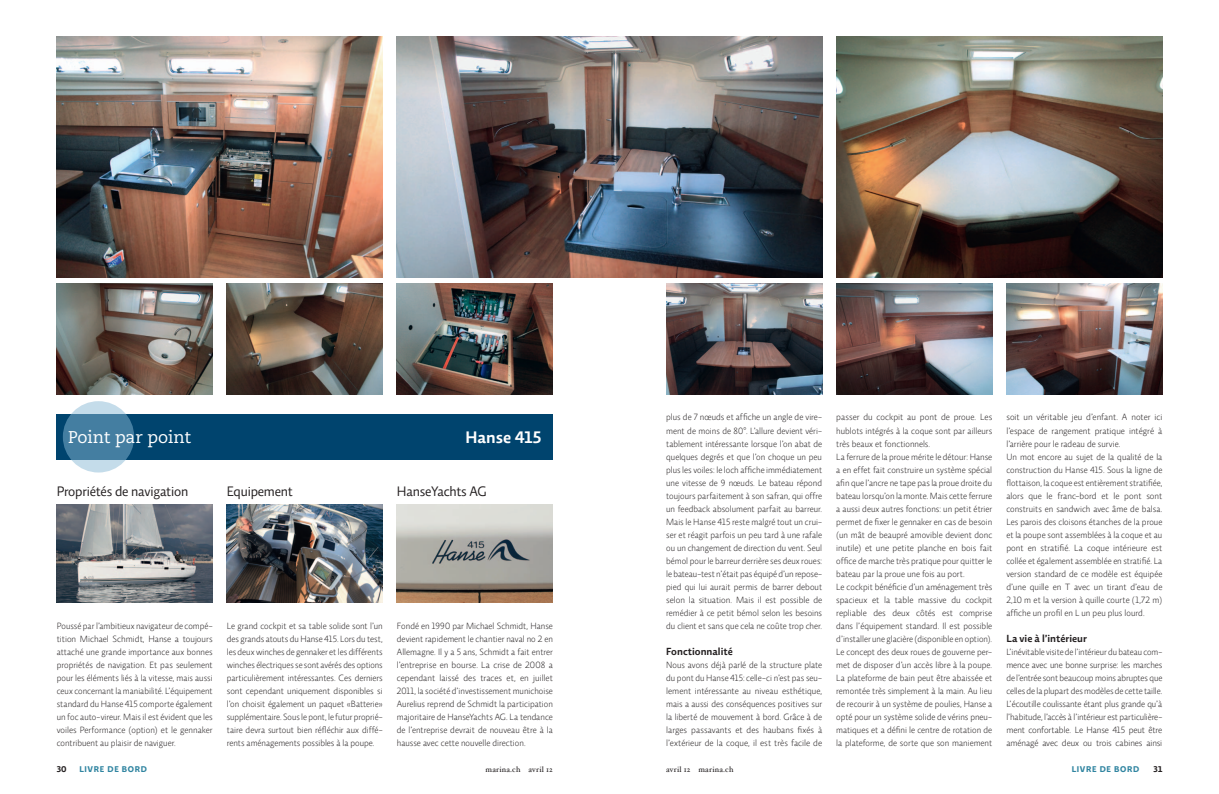
<style>
.page{position:relative;width:1219px;height:794px;background:#fff}
.page>*{position:absolute;margin:0;border:0;box-sizing:border-box;transform-origin:0 0}
.t1{font:17px "Caecilia LT";letter-spacing:-.01em;color:#fff}
.t2{font:600 17px "Relato Sans OT";color:#fff}
.t3{font:14px "Relato Sans OT";letter-spacing:-.01em;color:#231f20}
.t4{font:600 10.5px "Relato Sans OT";letter-spacing:.005em;color:#231f20}
.t5{font:300 9.2px/13px "Relato Sans OT";letter-spacing:.005em;color:#231f20;text-align:justify}
.t6{font:700 8.5px "Relato Sans OT";letter-spacing:.08em;color:#2f84a0}
.t7{font:700 8.5px "Relato Sans OT";color:#231f20}
.t8{font:8px "Hoefler Text";letter-spacing:.03em;color:#231f20}
</style>
<div class="page">
<img style="left:227px;top:504px;width:156px;height:98px">
<img style="left:397px;top:504px;width:156px;height:98px">
<img style="left:57px;top:504px;width:156px;height:98px">
<img style="left:666px;top:283px;width:156px;height:111px">
<img style="left:57px;top:37px;width:326px;height:240px">
<img style="left:397px;top:37px;width:425px;height:240px">
<img style="left:227px;top:283px;width:156px;height:111px">
<img style="left:397px;top:283px;width:156px;height:111px">
<img style="left:1006px;top:283px;width:156px;height:111px">
<img style="left:836px;top:283px;width:156px;height:111px">
<img style="left:836px;top:37px;width:326px;height:240px">
<img style="left:57px;top:283px;width:156px;height:111px">
<div style="left:57px;top:414px;width:496px;height:45px;background:#00446e"></div>
<svg style="left:63px;top:401px;width:71px;height:71px;background:#6294b2"></svg>
<h1 class="t1" style="left:68px;top:427px;width:124px">Point par point</h1>
<h2 class="t3" style="left:57px;top:483px;width:133px">Propriétés de navigation</h2>
<h1 class="t2" style="left:465px;top:427px;width:78px">Hanse 415</h1>
<h2 class="t3" style="left:227px;top:483px;width:67px">Equipement</h2>
<h2 class="t3" style="left:397px;top:483px;width:91px">HanseYachts AG</h2>
<p class="t5" style="left:57px;top:619px;width:157px">Poussé par l’ambitieux navigateur de compé&shy;tition Michael Schmidt, Hanse a toujours attaché une grande importance aux bonnes propriétés de navigation. Et pas seulement pour les éléments liés à la vitesse, mais aussi ceux concernant la maniabilité. L’équipement standard du Hanse 415 comporte également un foc auto-vireur. Mais il est évident que les voiles Performance (option) et le gennaker contribuent au plaisir de naviguer.</p>
<p class="t5" style="left:227px;top:619px;width:157px">Le grand cockpit et sa table solide sont l’un des grands atouts du Hanse 415. Lors du test, les deux winches de gennaker et les différents winches électriques se sont avérés des options particulièrement intéressantes. Ces derniers sont cependant uniquement disponibles si l’on choisit également un paquet «Batterie» supplémentaire. Sous le pont, le futur proprié&shy;taire devra surtout bien réfléchir aux diffé&shy;rents aménagements possibles à la poupe.</p>
<p class="t5" style="left:397px;top:619px;width:157px">Fondé en 1990 par Michael Schmidt, Hanse devient rapidement le chantier naval no 2 en Allemagne. I l y a 5 ans, Schmidt a fait entrer l’entreprise en bourse. La crise de 2008 a cependant laissé des traces et, en juillet 2011, la société d’investissement munichoise -Aurelius reprend de Schmidt la participation majoritaire de HanseYachts AG. La tendance de l’entreprise devrait de nouveau être à la hausse avec cette nouvelle direction.</p>
<p class="t5" style="left:666px;top:411px;width:157px">plus de 7 nœuds et affiche un angle de vire&shy;ment de moins de 80°. L’allure devient véri&shy;tablement intéressante lorsque l’on abat de quelques degrés et que l’on choque un peu plus les voiles: le loch affiche immédiatement une vitesse de 9 nœuds. Le bateau répond toujours parfaitement à son safran, qui offre un feedback absolument parfait au barreur.<br>Mais le Hanse 415 reste malgré tout un crui&shy;ser et réagit parfois un peu tard à une rafale ou un changement de direction du vent. Seul bémol pour le barreur derrière ses deux roues: le bateau-test n’était pas équipé d’un repose&shy;pied qui lui aurait permis de barrer debout selon la situation. Mais il est possible de remédier à ce petit bémol selon les besoins du client et sans que cela ne coûte trop cher.</p>
<p class="t4" style="left:666px;top:644px;width:68px">Fonctionnalité</p>
<p class="t5" style="left:666px;top:658px;width:157px">Nous avons déjà parlé de la structure plate du pont du Hanse 415: celle-ci n’est pas seu&shy;lement intéressante au niveau esthétique, mais a aussi des conséquences positives sur la liberté de mouvement à bord. Grâce à de larges passavants et des haubans fixés à l’extérieur de la coque, il est très facile de</p>
<p class="t5" style="left:836px;top:411px;width:157px;text-align:left">passer du cockpit au pont de proue. Les hublots intégrés à la coque sont par ailleurs très beaux et fonctionnels.<br>La ferrure de la proue mérite le détour: Hanse a en effet fait construire un système spécial afin que l’ancre ne tape pas la proue droite du bateau lorsqu’on la monte. Mais cette ferrure a aussi deux autres fonctions: un petit étrier permet de fixer le gennaker en cas de besoin (un mât de beaupré amovible devient donc inutile) et une petite planche en bois fait office de marche très pratique pour quitter le bateau par la proue une fois au port.<br>Le cockpit bénéficie d’un aménagement très spacieux et la table massive du cockpit repliable des deux côtés est comprise dans l’équipement standard. I l est possible d’installer une glacière (disponible en option).<br>Le concept des deux roues de gouverne per&shy;met de disposer d’un accès libre à la poupe.<br>La plateforme de bain peut être abaissée et remontée très simplement à la main. Au lieu de recourir à un système de poulies, Hanse a opté pour un système solide de vérins pneu&shy;matiques et a défini le centre de rotation de la plateforme, de sorte que son maniement</p>
<p class="t5" style="left:1006px;top:411px;width:157px;text-align:left">soit un véritable jeu d’enfant. A noter ici l’espace de rangement pratique intégré à l’arrière pour le radeau de survie.<br>Un mot encore au sujet de la qualité de la construction du Hanse 415. Sous la ligne de flottaison, la coque est entièrement stratifiée, alors que le franc-bord et le pont sont construits en sandwich avec âme de balsa.<br>Les parois des cloisons étanches de la proue et la poupe sont assemblées à la coque et au pont en stratifié. La coque intérieure est collée et également assemblée en stratifié. La version standard de ce modèle est équipée d’une quille en T avec un tirant d’eau de 2,10 m et la version à quille courte (1,72 m) affiche un profil en L un peu plus lourd.</p>
<p class="t4" style="left:1006px;top:631px;width:82px">La vie à l’intérieur</p>
<p class="t5" style="left:1006px;top:645px;width:157px">L’inévitable visite de l’intérieur du bateau com&shy;mence avec une bonne surprise: les marches de l’entrée sont beaucoup moins abruptes que celles de la plupart des modèles de cette taille.<br>L’écoutille coulissante étant plus grande qu’à l’habitude, l’accès à l’intérieur est particulière&shy;ment confortable. Le Hanse 415 peut être aménagé avec deux ou trois cabines ainsi</p>
<p class="t7" style="left:57px;top:763px;width:11px">30</p>
<p class="t6" style="left:79px;top:763px;width:69px">LIVRE DE BORD</p>
<p class="t8" style="left:485px;top:764px;width:69px">marina.ch avril 12</p>
<p class="t8" style="left:666px;top:764px;width:69px">avril 12 marina.ch</p>
<p class="t6" style="left:1072px;top:763px;width:69px">LIVRE DE BORD</p>
<p class="t7" style="left:1154px;top:763px;width:10px">31</p>
</div>
